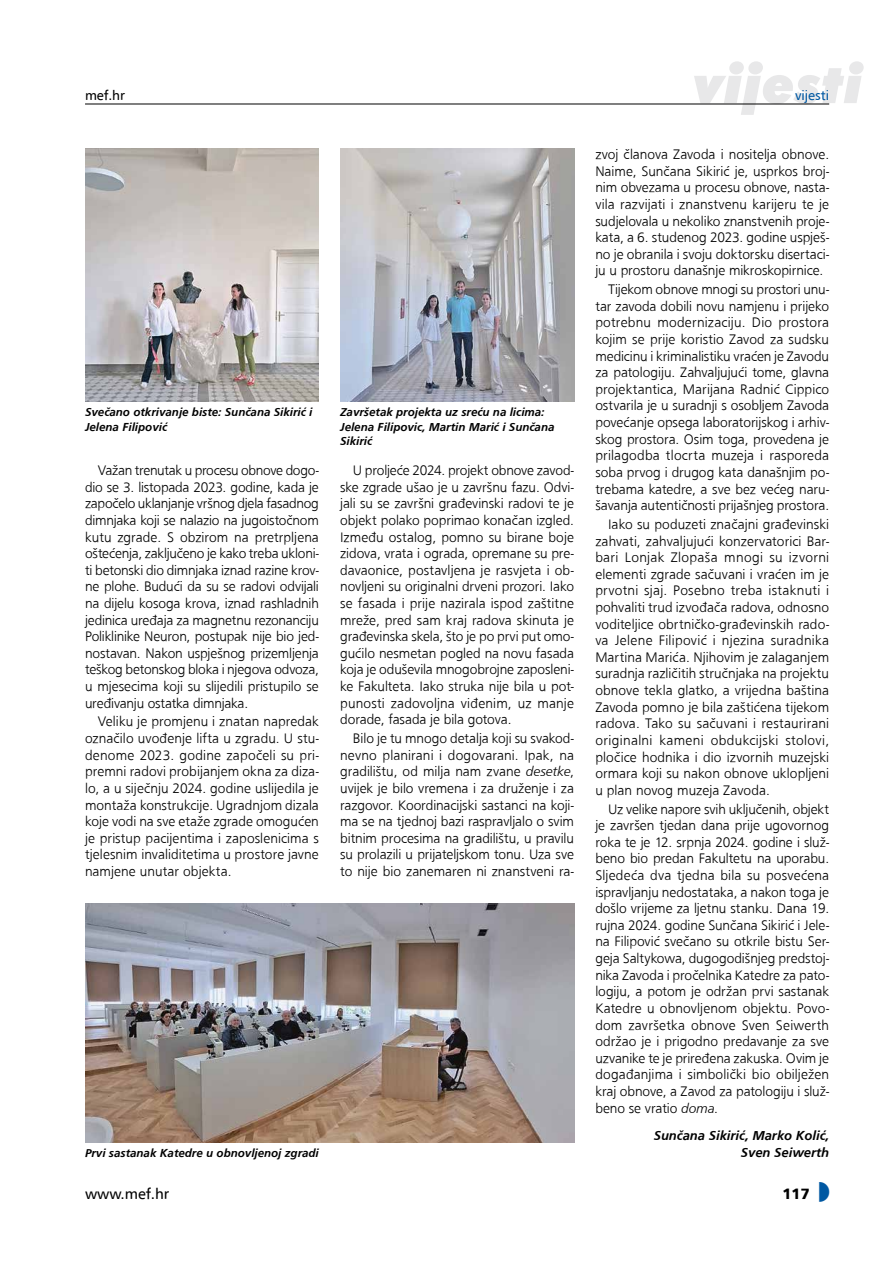
<style>
.page{position:relative;width:893px;height:1263px;background:#fff}
.page>*{position:absolute;margin:0;border:0;box-sizing:border-box;transform-origin:0 0}
.t1{font:italic 900 54px "Futura BT";color:#e8e8e9}
.t2{font:15px "A Frutiger";color:#000}
.t3{font:900 15px "A Frutiger";color:#000}
.t4{font:500 14.25px/16.6px "Frugal Sans Light DTC";letter-spacing:-.005em;color:#000;text-align:justify}
.t5{font:500 13.5px/16.6px "Frugal Sans Bold Italic DTC";color:#000;text-align:right}
.t6{font:13.5px "A Frutiger";color:#0058a2}
.t7{font:13.5px "A Frutiger";color:#000}
.t8{font:500 12px/14.2px "Frugal Sans Bold Italic DTC";color:#000}
.s1{font-family:"Frugal Sans Light Italic DTC"}
</style>
<div class="page">
<hr style="left:85px;top:104px;width:744px;height:1px;background:#000">
<img style="left:85px;top:149px;width:234px;height:253px">
<img style="left:340px;top:149px;width:234px;height:253px">
<img style="left:85px;top:904px;width:489px;height:238px">
<p class="t7" style="left:85px;top:87px;width:42px">mef.hr</p>
<p class="t8" style="left:85px;top:405px;width:229px">Svečano otkrivanje biste: Sunčana Sikirić i<br>Jelena Filipović</p>
<p class="t8" style="left:340px;top:405px;width:216px">Završetak projekta uz sreću na licima:<br>Jelena Filipovic, Martin Marić i Sunčana<br>Sikirić</p>
<p class="t4" style="left:85px;top:462px;width:235px;text-indent:13px">Važan trenutak u procesu obnove dogo&shy;dio se 3. listopada 2023. godine, kada je započelo uklanjanje vršnog djela fasadnog dimnjaka koji se nalazio na jugoistočnom kutu zgrade. S obzirom na pretrpljena oštećenja, zaključeno je kako treba ukloni&shy;ti betonski dio dimnjaka iznad razine krov&shy;ne plohe. Budući da su se radovi odvijali na dijelu kosoga krova, iznad rashladnih jedinica uređaja za magnetnu rezonanciju Poliklinike Neuron, postupak nije bio jed&shy;nostavan. Nakon uspješnog prizemljenja teškog betonskog bloka i njegova odvoza, u mjesecima koji su slijedili pristupilo se uređivanju ostatka dimnjaka.</p>
<p class="t4" style="left:85px;top:713px;width:235px;text-indent:13px">Veliku je promjenu i znatan napredak označilo uvođenje lifta u zgradu. U stu&shy;denome 2023. godine započeli su pri&shy;premni radovi probijanjem okna za diza&shy;lo, a u siječnju 2024. godine uslijedila je montaža konstrukcije. Ugradnjom dizala koje vodi na sve etaže zgrade omogućen je pristup pacijentima i zaposlenicima s tjelesnim invaliditetima u prostore javne namjene unutar objekta.</p>
<p class="t4" style="left:340px;top:462px;width:235px;text-indent:13px">U proljeće 2024. projekt obnove zavod&shy;ske zgrade ušao je u završnu fazu. Odvi&shy;jali su se završni građevinski radovi te je objekt polako poprimao konačan izgled.<br>Između ostalog, pomno su birane boje zidova, vrata i ograda, opremane su pre&shy;davaonice, postavljena je rasvjeta i ob&shy;novljeni su originalni drveni prozori. Iako se fasada i prije nazirala ispod zaštitne mreže, pred sam kraj radova skinuta je građevinska skela, što je po prvi put omo&shy;gućilo nesmetan pogled na novu fasada koja je oduševila mnogobrojne zaposleni&shy;ke Fakulteta. Iako struka nije bila u pot&shy;punosti zadovoljna viđenim, uz manje dorade, fasada je bila gotova.</p>
<p class="t4" style="left:340px;top:730px;width:235px;text-indent:13px">Bilo je tu mnogo detalja koji su svakod&shy;nevno planirani i dogovarani. Ipak, na gradilištu, od milja nam zvane <span class="s1">desetke</span>, uvijek je bilo vremena i za druženje i za razgovor. Koordinacijski sastanci na koji&shy;ma se na tjednoj bazi raspravljalo o svim bitnim procesima na gradilištu, u pravilu su prolazili u prijateljskom tonu. Uza sve to nije bio zanemaren ni znanstveni ra-</p>
<p class="t8" style="left:85px;top:1145px;width:235px">Prvi sastanak Katedre u obnovljenoj zgradi</p>
<h1 class="t1" style="left:695px;top:51px;width:170px">vijesti</h1>
<p class="t6" style="left:795px;top:87px;width:36px">vijesti</p>
<p class="t4" style="left:595px;top:146px;width:235px">zvoj članova Zavoda i nositelja obnove.<br>Naime, Sunčana Sikirić je, usprkos broj&shy;nim obvezama u procesu obnove, nasta&shy;vila razvijati i znanstvenu karijeru te je sudjelovala u nekoliko znanstvenih proje&shy;kata, a 6. studenog 2023. godine uspješ&shy;no je obranila i svoju doktorsku disertaci&shy;ju u prostoru današnje mikroskopirnice.</p>
<p class="t4" style="left:595px;top:281px;width:235px;text-indent:13px">Tijekom obnove mnogi su prostori unu&shy;tar zavoda dobili novu namjenu i prijeko potrebnu modernizaciju. Dio prostora kojim se prije koristio Zavod za sudsku medicinu i kriminalistiku vraćen je Zavodu za patologiju. Zahvaljujući tome, glavna projektantica, Marijana Radnić Cippico ostvarila je u suradnji s osobljem Zavoda povećanje opsega laboratorijskog i arhiv&shy;skog prostora. Osim toga, provedena je prilagodba tlocrta muzeja i rasporeda soba prvog i drugog kata današnjim po&shy;trebama katedre, a sve bez većeg naru&shy;šavanja autentičnosti prijašnjeg prostora.</p>
<p class="t4" style="left:595px;top:516px;width:235px;text-indent:13px">Iako su poduzeti značajni građevinski zahvati, zahvaljujući konzervatorici Bar&shy;bari Lonjak Zlopaša mnogi su izvorni elementi zgrade sačuvani i vraćen im je prvotni sjaj. Posebno treba istaknuti i pohvaliti trud izvođača radova, odnosno voditeljice obrtničko-građevinskih rado&shy;va Jelene Filipović i njezina suradnika Martina Marića. Njihovim je zalaganjem suradnja različitih stručnjaka na projektu obnove tekla glatko, a vrijedna baština Zavoda pomno je bila zaštićena tijekom radova. Tako su sačuvani i restaurirani originalni kameni obdukcijski stolovi, pločice hodnika i dio izvornih muzejski ormara koji su nakon obnove uklopljeni u plan novog muzeja Zavoda.</p>
<p class="t4" style="left:595px;top:800px;width:235px;text-indent:13px">Uz velike napore svih uključenih, objekt je završen tjedan dana prije ugovornog roka te je 12. srpnja 2024. godine i služ&shy;beno bio predan Fakultetu na uporabu.<br>Sljedeća dva tjedna bila su posvećena ispravljanju nedostataka, a nakon toga je došlo vrijeme za ljetnu stanku. Dana 19. rujna 2024. godine Sunčana Sikirić i Jele&shy;na Filipović svečano su otkrile bistu Ser&shy;geja Saltykowa, dugogodišnjeg predstoj&shy;nika Zavoda i pročelnika Katedre za pato&shy;logiju, a potom je održan prvi sastanak Katedre u obnovljenom objektu. Povo&shy;dom završetka obnove Sven Seiwerth održao je i prigodno predavanje za sve uzvanike te je priređena zakuska. Ovim je događanjima i simbolički bio obilježen kraj obnove, a Zavod za patologiju i služ&shy;beno se vratio <span class="s1">doma</span>.</p>
<p class="t5" style="left:654px;top:1127px;width:177px">Sunčana Sikirić, Marko Kolić,<br>Sven Seiwerth</p>
<p class="t2" style="left:85px;top:1185px;width:86px">www.mef.hr</p>
<p class="t3" style="left:782px;top:1184px;width:29px">117</p>
</div>
